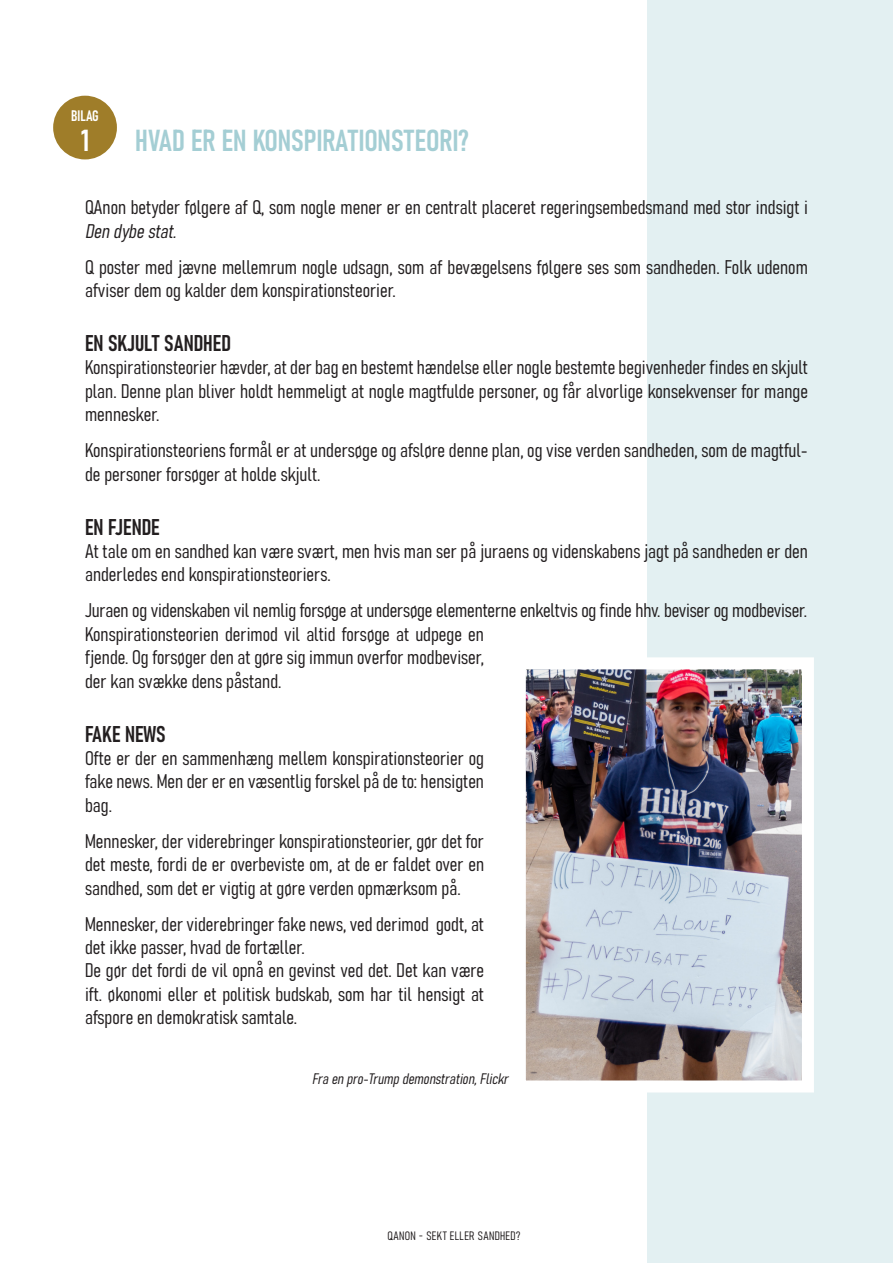
<style>
.page{position:relative;width:893px;height:1263px;background:#fff}
.page>*{position:absolute;margin:0;border:0;box-sizing:border-box;transform-origin:0 0}
.t1{font:30px "Bahnschrift";color:#a4ced4}
.t2{font:30px "Bahnschrift";color:#fff}
.t3{font:22.5px "Bahnschrift";color:#231f20}
.t4{font:19.5px/23.4px "Bahnschrift";color:#231f20}
.t5{font:italic 15px "Bahnschrift";color:#231f20}
.t6{font:15px "Bahnschrift";color:#fff}
.t7{font:12px "Bahnschrift";letter-spacing:.03em;color:#231f20}
.s1{font-style:italic}
</style>
<div class="page">
<div style="left:647px;top:0;width:246px;height:1263px;background:#e3f0f2"></div>
<img style="left:527px;top:670px;width:274px;height:409px">
<div style="left:514px;top:657px;width:300px;height:435px;border:12px solid #fff"></div>
<div style="left:53px;top:96px;width:64px;height:63px;background:#9f7d29;border-radius:50%"></div>
<p class="t6" style="left:71px;top:104px;width:29px">BILAG</p>
<p class="t2" style="left:81px;top:118px;width:10px">1</p>
<p class="t1" style="left:135px;top:118px;width:336px">HVAD ER EN KONSPIRATIONSTEORI?</p>
<p class="t4" style="left:85px;top:194px;width:724px">QAnon betyder følgere af Q, som nogle mener er en centralt placeret regeringsembedsmand med stor indsigt i<br><span class="s1">Dendybestat.</span></p>
<p class="t4" style="left:85px;top:254px;width:724px">Q poster med jævne mellemrum nogle udsagn, som af bevægelsens følgere ses som sandheden. Folk udenom afviser dem og kalder dem konspirationsteorier.</p>
<p class="t3" style="left:85px;top:326px;width:148px">EN SKJULT SANDHED</p>
<p class="t4" style="left:85px;top:354px;width:724px;text-align:justify">Konspirationsteorier hævder, at der bag en bestemt hændelse eller nogle bestemte begivenheder findes en skjult plan. Denne plan bliver holdt hemmeligt at nogle magtfulde personer, og får alvorlige konsekvenser for mange mennesker.</p>
<p class="t4" style="left:85px;top:437px;width:724px">Konspirationsteoriens formål er at undersøge og afsløre denne plan, og vise verden sandheden, som de magtful&shy;de personer forsøger at holde skjult.</p>
<p class="t3" style="left:85px;top:509px;width:76px">EN FJENDE</p>
<p class="t4" style="left:85px;top:538px;width:724px">At tale om en sandhed kan være svært, men hvis man ser på juraens og videnskabens jagt på sandheden er den anderledes end konspirationsteoriers.</p>
<p class="t4" style="left:85px;top:597px;width:723px">Juraen og videnskaben vil nemlig forsøge at undersøge elementerne enkeltvis og finde hhv. beviser og modbeviser.</p>
<p class="t4" style="left:85px;top:621px;width:401px;text-align:justify">Konspirationsteorien derimod vil altid forsøge at udpege en fjende. Og forsøger den at gøre sig immun overfor modbeviser, der kan svække dens påstand.</p>
<p class="t3" style="left:85px;top:716px;width:82px">FAKE NEWS</p>
<p class="t4" style="left:85px;top:745px;width:401px;text-align:justify">Ofte er der en sammenhæng mellem konspirationsteorier og fake news. Men der er en væsentlig forskel på de to: hensigten bag.</p>
<p class="t4" style="left:85px;top:828px;width:401px;text-align:justify">Mennesker, der viderebringer konspirationsteorier, gør det for det meste, fordi de er overbeviste om, at de er faldet over en sandhed, som det er vigtig at gøre verden opmærksom på.</p>
<p class="t4" style="left:85px;top:911px;width:401px">Mennesker, der viderebringer fake news, ved derimod godt, at det ikke passer, hvad de fortæller.</p>
<p class="t4" style="left:85px;top:957px;width:401px;text-align:justify">De gør det fordi de vil opnå en gevinst ved det. Det kan være ift. økonomi eller et politisk budskab, som har til hensigt at afspore en demokratisk samtale.</p>
<p class="t5" style="left:312px;top:1067px;width:201px">Fraenpro-Trumpdemonstration,Flickr</p>
<p class="t7" style="left:388px;top:1226px;width:134px">QANON - SEKT ELLER SANDHED?</p>
</div>
